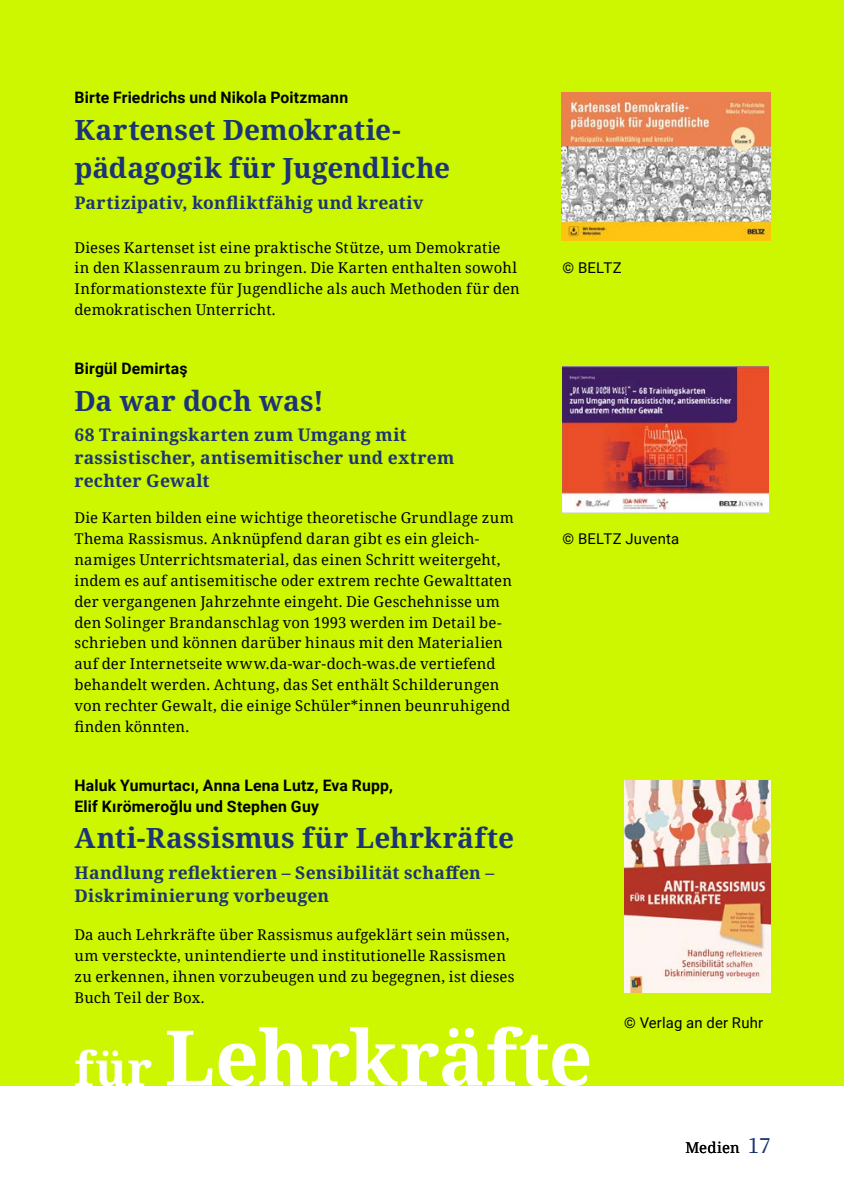
<style>
.page{position:relative;width:844px;height:1191px;background:#fff}
.page>*{position:absolute;margin:0;border:0;box-sizing:border-box;transform-origin:0 0}
.t1{font:700 76.65px "Noto Serif";color:#fff}
.t2{font:700 28px/38.5px "Noto Serif";letter-spacing:.005em;color:#1c3476}
.t3{font:500 21px "Noto Serif TC";color:#1c3476}
.t4{font:700 17.5px/22.8px "Noto Serif";letter-spacing:.015em;color:#1c3476}
.t5{font:700 15.75px/20.8px "Roboto";letter-spacing:.015em;color:#000}
.t6{font:14.88px/20.8px "Noto Serif";letter-spacing:.01em;color:#000}
.t7{font:14.88px "Roboto";letter-spacing:.015em;color:#000}
.s1{font-size:47.43px}
</style>
<div class="page">
<div style="left:0;top:0;width:843px;height:1085px;background:#ccf700"></div>
<img style="left:561px;top:92px;width:209px;height:149px">
<img style="left:562px;top:367px;width:206px;height:145px">
<img style="left:624px;top:780px;width:146px;height:212px">
<p class="t5" style="left:74px;top:87px;width:275px">Birte Friedrichs und Nikola Poitzmann</p>
<h2 class="t2" style="left:74px;top:111px;width:377px">Kartenset Demokratie&shy;pädagogik für Jugendliche</h2>
<p class="t4" style="left:74px;top:192px;width:350px">Partizipativ, konfliktfähig und kreativ</p>
<p class="t6" style="left:74px;top:236px;width:447px">Dieses Kartenset ist eine praktische Stütze, um Demokratie<br>in den Klassenraum zu bringen. Die Karten enthalten sowohl Informationstexte für Jugendliche als auch Methoden für den demokratischen Unterricht.</p>
<p class="t5" style="left:74px;top:357px;width:114px">Birgül Demirtaş</p>
<h2 class="t2" style="left:74px;top:382px;width:251px">Da war doch was!</h2>
<p class="t4" style="left:74px;top:424px;width:381px">68 Trainingskarten zum Umgang mit rassistischer, antisemitischer und extrem rechter Gewalt</p>
<p class="t6" style="left:74px;top:507px;width:440px">Die Karten bilden eine wichtige theoretische Grundlage zum Thema Rassismus. Anknüpfend daran gibt es ein gleich&shy;namiges Unterrichtsmaterial, das einen Schritt weitergeht, indem es auf antisemitische oder extrem rechte Gewalttaten der vergangenen Jahrzehnte eingeht. Die Geschehnisse um den Solinger Brandanschlag von 1993 werden im Detail be&shy;schrieben und können darüber hinaus mit den Materialien auf der Internetseite www.da-war-doch-was.de vertiefend behandelt werden. Achtung, das Set enthält Schilderungen von rechter Gewalt, die einige Schüler*innen beunruhigend finden könnten.</p>
<p class="t5" style="left:74px;top:774px;width:320px">Haluk Yumurtacı, Anna Lena Lutz, Eva Rupp,<br>Elif Kırömeroğlu und Stephen Guy</p>
<h2 class="t2" style="left:74px;top:819px;width:441px">Anti-Rassismus für Lehrkräfte</h2>
<p class="t4" style="left:74px;top:861px;width:421px">Handlung reflektieren – Sensibilität schaffen –<br>Diskriminierung vorbeugen</p>
<p class="t6" style="left:74px;top:923px;width:441px">Da auch Lehrkräfte über Rassismus aufgeklärt sein müssen, um versteckte, unintendierte und institutionelle Rassismen zu erkennen, ihnen vorzubeugen und zu begegnen, ist dieses Buch Teil der Box.</p>
<p class="t7" style="left:562px;top:257px;width:61px">© BELTZ</p>
<p class="t7" style="left:562px;top:528px;width:118px">© BELTZ Juventa</p>
<h1 class="t1" style="left:74px;top:1003px;width:519px"><span class="s1">für</span> Lehrkräfte</h1>
<p class="t7" style="left:624px;top:1012px;width:140px">© Verlag an der Ruhr</p>
<p class="t6" style="left:685px;top:1136px;width:56px">Medien</p>
<h3 class="t3" style="left:747px;top:1133px;width:25px">17</h3>
</div>
